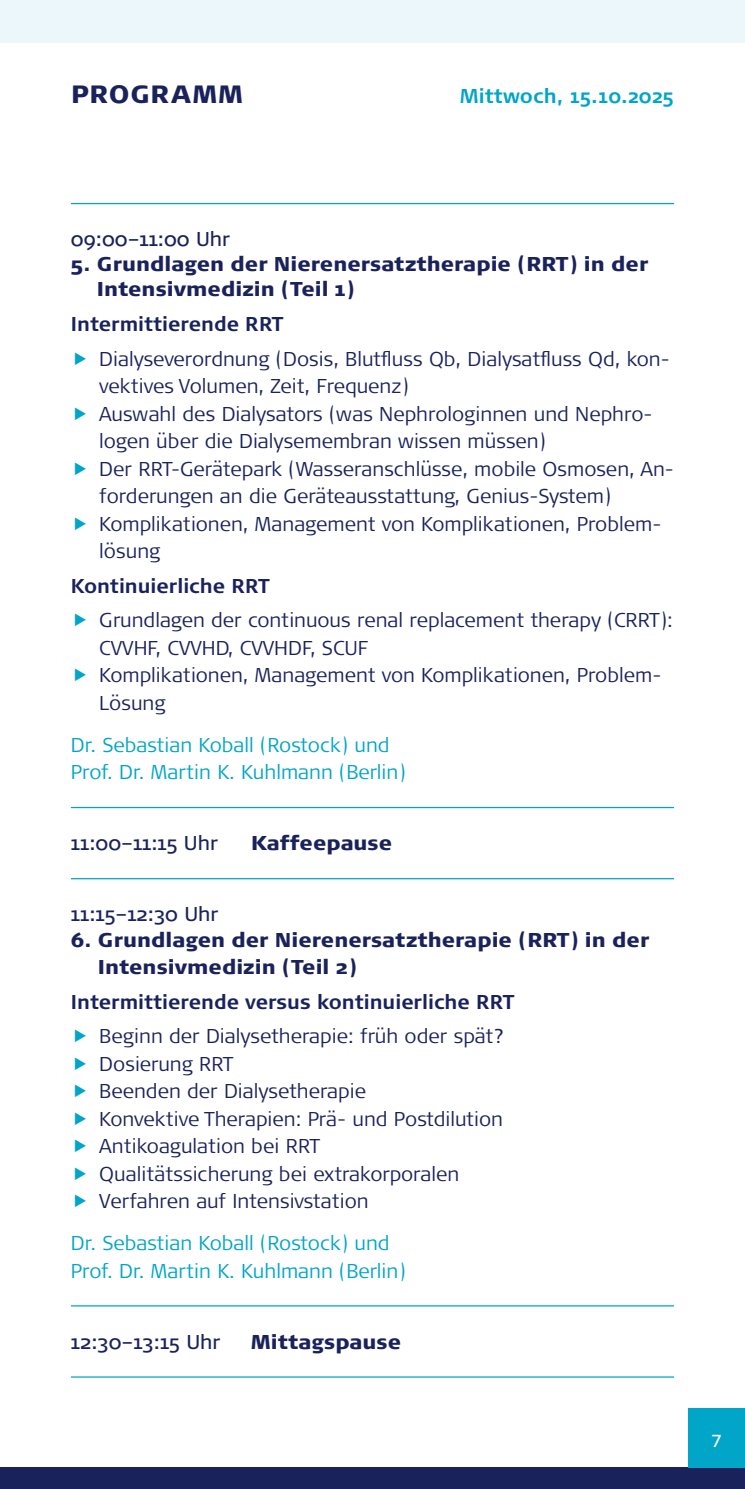
<style>
.page{position:relative;width:745px;height:1489px;background:#fff}
.page>*{position:absolute;margin:0;border:0;box-sizing:border-box;transform-origin:0 0}
.t1{font:900 25px "Signa Pro";letter-spacing:.04em;color:#1a225c}
.t2{font:300 20px/27.5px "Signa Pro";color:#1a225c}
.t3{font:900 20px/25px "Signa Pro";color:#1a225c}
.t4{font:300 20px/27.5px "Signa Pro";color:#00a5c8}
.t5{font:700 20px "Signa Pro";color:#1a225c}
.t6{font:20px "Signa Pro";color:#1a225c}
.t7{font:700 20px "Signa Pro";color:#00a5c8}
.t8{font:17.5px "Signa Pro";color:#fff}
</style>
<div class="page">
<div style="left:0;top:1467px;width:744px;height:21px;background:#1a225c"></div>
<div style="left:0;top:0;width:744px;height:43px;background:#ecf7fb"></div>
<div style="left:687px;top:1407px;width:57px;height:60px;background:#00a5c8"></div>
<hr style="left:71px;top:203px;width:602px;height:1px;background:#00a5c8">
<hr style="left:71px;top:806px;width:602px;height:2px;background:#00a5c8">
<hr style="left:71px;top:878px;width:602px;height:1px;background:#00a5c8">
<hr style="left:71px;top:1305px;width:602px;height:1px;background:#00a5c8">
<hr style="left:71px;top:1376px;width:602px;height:1px;background:#00a5c8">
<p class="t1" style="left:71px;top:77px;width:173px">PROGRAMM</p>
<p class="t7" style="left:460px;top:82px;width:215px">Mittwoch, 15.10.2025</p>
<p class="t6" style="left:71px;top:225px;width:161px">09:00–11:00 Uhr</p>
<p class="t3" style="left:97px;top:251px;width:552px;text-indent:-26px">5. Grundlagen der Nierenersatztherapie (RRT) in der<br>Intensivmedizin (Teil 1)</p>
<p class="t5" style="left:71px;top:310px;width:214px">Intermittierende RRT</p>
<p class="t2" style="left:99px;top:344px;width:575px">Dialyseverordnung (Dosis, Blutfluss Qb, Dialysatfluss Qd, kon&shy;vektives Volumen, Zeit, Frequenz)<br>Auswahl des Dialysators (was Nephrologinnen und Nephro&shy;logen über die Dialysemembran wissen müssen)<br>Der RRT-Gerätepark (Wasseranschlüsse, mobile Osmosen, An&shy;forderungen an die Geräteausstattung, Genius-System)<br>Komplikationen, Management von Komplikationen, Problem&shy;lösung</p>
<p class="t5" style="left:71px;top:572px;width:200px">Kontinuierliche RRT</p>
<p class="t2" style="left:99px;top:605px;width:574px">Grundlagen der continuous renal replacement therapy (CRRT):<br>CVVHF, CVVHD, CVVHDF, SCUF<br>Komplikationen, Management von Komplikationen, Problem-Lösung</p>
<p class="t4" style="left:71px;top:730px;width:336px">Dr. Sebastian Koball (Rostock) und<br>Prof. Dr. Martin K. Kuhlmann (Berlin)</p>
<p class="t6" style="left:71px;top:829px;width:148px">11:00–11:15 Uhr</p>
<p class="t3" style="left:251px;top:829px;width:142px">Kaffeepause</p>
<p class="t6" style="left:71px;top:900px;width:149px">11:15–12:30 Uhr</p>
<p class="t3" style="left:98px;top:924px;width:552px;line-height:27.5px;text-indent:-27px">6. Grundlagen der Nierenersatztherapie (RRT) in der<br>Intensivmedizin (Teil 2)</p>
<p class="t5" style="left:71px;top:987px;width:445px">Intermittierende versus kontinuierliche RRT</p>
<p class="t2" style="left:99px;top:1021px;width:406px">Beginn der Dialysetherapie: früh oder spät?<br>Dosierung RRT<br>Beenden der Dialysetherapie<br>Konvektive Therapien: Prä- und Postdilution Antikoagulation bei RRT<br>Qualitätssicherung bei extrakorporalen Verfahren auf Intensivstation</p>
<p class="t4" style="left:71px;top:1228px;width:336px">Dr. Sebastian Koball (Rostock) und<br>Prof. Dr. Martin K. Kuhlmann (Berlin)</p>
<p class="t6" style="left:71px;top:1327px;width:151px">12:30–13:15 Uhr</p>
<p class="t3" style="left:251px;top:1328px;width:151px">Mittagspause</p>
<p class="t8" style="left:711px;top:1425px;width:11px">7</p>
</div>
